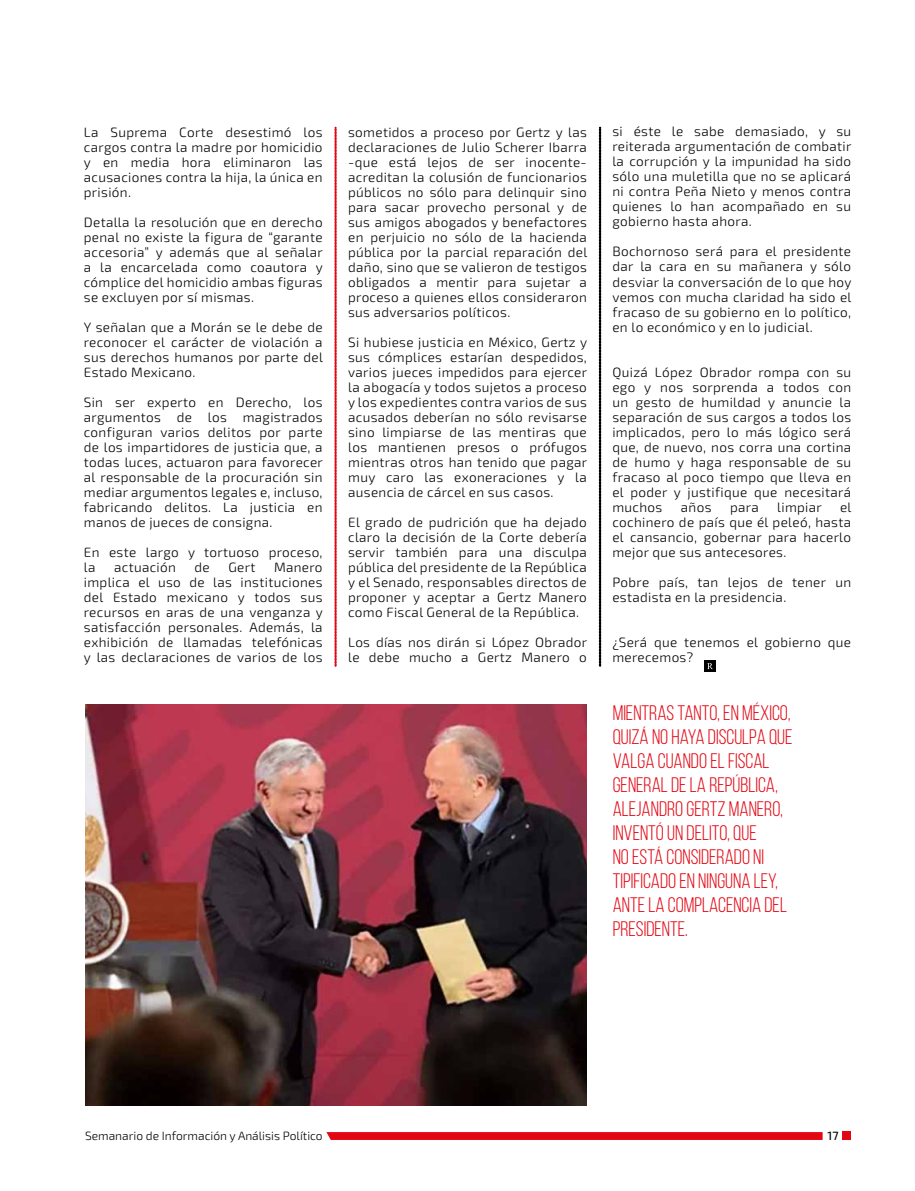
<style>
.page{position:relative;width:915px;height:1191px;background:#fff}
.page>*{position:absolute;margin:0;border:0;box-sizing:border-box;transform-origin:0 0}
.t1{font:21px/24px "Bebas Neue";color:#e30613}
.t2{font:300 13.5px/15px "Exo 2";letter-spacing:.025em;color:#000;text-align:justify}
.t3{font:300 12px "Exo 2";color:#000}
.t4{font:500 12px "Exo 2";color:#000}
</style>
<div class="page">
<div style="left:842px;top:1131px;width:8px;height:9px;background:#e30613"></div>
<svg style="left:326px;top:1132px;width:496px;height:8px;background:#e30a17"></svg>
<svg style="left:334px;top:127px;width:2px;height:539px"></svg>
<svg style="left:599px;top:127px;width:1px;height:539px"></svg>
<div style="left:704px;top:661px;width:11px;height:11px;background:#000"></div>
<svg style="left:707px;top:663px;width:5px;height:6px"></svg>
<img style="left:85px;top:704px;width:501px;height:402px">
<p class="t2" style="left:84px;top:125px;width:240px">La Suprema Corte desestimó los cargos contra la madre por homicidio y en media hora eliminaron las acusaciones contra la hija, la única en prisión.</p>
<p class="t2" style="left:84px;top:215px;width:240px">Detalla la resolución que en derecho penal no existe la figura de “garante accesoria” y además que al señalar a la encarcelada como coautora y cómplice del homicidio ambas figuras se excluyen por sí mismas.</p>
<p class="t2" style="left:84px;top:320px;width:240px">Y señalan que a Morán se le debe de reconocer el carácter de violación a sus derechos humanos por parte del Estado Mexicano.</p>
<p class="t2" style="left:84px;top:395px;width:240px">Sin ser experto en Derecho, los argumentos de los magistrados configuran varios delitos por parte de los impartidores de justicia que, a todas luces, actuaron para favorecer al responsable de la procuración sin mediar argumentos legales e, incluso, fabricando delitos. La justicia en manos de jueces de consigna.</p>
<p class="t2" style="left:84px;top:545px;width:240px">En este largo y tortuoso proceso, la</p>
<p class="t2" style="left:114px;top:560px;width:63px">actuación</p>
<p class="t2" style="left:194px;top:560px;width:17px">de</p>
<p class="t2" style="left:228px;top:560px;width:28px">Gert</p>
<p class="t2" style="left:84px;top:560px;width:240px;text-indent:190px">Manero implica el uso de las instituciones del Estado mexicano y todos sus recursos en aras de una venganza y satisfacción personales. Además, la exhibición de llamadas telefónicas y las declaraciones de varios de los</p>
<p class="t2" style="left:348px;top:125px;width:240px">sometidos a proceso por Gertz y las declaraciones de Julio Scherer Ibarra -que está lejos de ser inocente&shy;acreditan la colusión de funcionarios públicos no sólo para delinquir sino para sacar provecho personal y de sus amigos abogados y benefactores en perjuicio no sólo de la hacienda pública por la parcial reparación del daño, sino que se valieron de testigos obligados a mentir para sujetar a proceso a quienes ellos consideraron sus adversarios políticos.</p>
<p class="t2" style="left:348px;top:334px;width:240px">Si hubiese justicia en México, Gertz y sus cómplices estarían despedidos, varios jueces impedidos para ejercer la abogacía y todos sujetos a proceso y los expedientes contra varios de sus acusados deberían no sólo revisarse sino limpiarse de las mentiras que los mantienen presos o prófugos mientras otros han tenido que pagar muy caro las exoneraciones y la ausencia de cárcel en sus casos.</p>
<p class="t2" style="left:348px;top:514px;width:240px">El grado de pudrición que ha dejado claro la decisión de la Corte debería servir también para una disculpa pública del presidente de la República y el Senado, responsables directos de proponer y aceptar a Gertz Manero como Fiscal General de la República.</p>
<p class="t2" style="left:348px;top:634px;width:240px">Los días nos dirán si López Obrador le debe mucho a Gertz Manero o</p>
<p class="t2" style="left:612px;top:124px;width:240px">si éste le sabe demasiado, y su reiterada argumentación de combatir la corrupción y la impunidad ha sido sólo una muletilla que no se aplicará ni contra Peña Nieto y menos contra quienes lo han acompañado en su gobierno hasta ahora.</p>
<p class="t2" style="left:612px;top:244px;width:240px">Bochornoso será para el presidente dar la cara en su mañanera y sólo desviar la conversación de lo que hoy vemos con mucha claridad ha sido el fracaso de su gobierno en lo político, en lo económico y en lo judicial.</p>
<p class="t2" style="left:612px;top:364px;width:240px">Quizá López Obrador rompa con su ego y nos sorprenda a todos con un gesto de humildad y anuncie la separación de sus cargos a todos los implicados, pero lo más lógico será que, de nuevo, nos corra una cortina de humo y haga responsable de su fracaso al poco tiempo que lleva en el poder y justifique que necesitará muchos</p>
<p class="t2" style="left:612px;top:499px;width:240px;text-indent:227px">el cochinero de país que él peleó, hasta el cansancio, gobernar para hacerlo mejor que sus antecesores.</p>
<p class="t2" style="left:612px;top:574px;width:240px">Pobre país, tan lejos de tener un estadista en la presidencia.</p>
<p class="t2" style="left:612px;top:634px;width:240px">¿Será que tenemos el gobierno que merecemos?</p>
<p class="t2" style="left:680px;top:499px;width:32px">años</p>
<p class="t2" style="left:729px;top:499px;width:30px">para</p>
<p class="t2" style="left:777px;top:499px;width:46px">limpiar</p>
<h1 class="t1" style="left:612px;top:700px;width:181px">MIENTRAS TANTO, EN MÉXICO,<br>QUIZÁ NO HAYA DISCULPA QUE<br>VALGA CUANDO EL FISCAL<br>GENERAL DE LA REPÚBLICA,<br>ALEJANDRO GERTZ MANERO,<br>INVENTÓ UN DELITO, QUE<br>NO ESTÁ CONSIDERADO NI<br>TIPIFICADO EN NINGUNA LEY,<br>ANTE LA COMPLACENCIA DEL<br>PRESIDENTE.</h1>
<p class="t3" style="left:85px;top:1128px;width:239px">Semanario de Información y Análisis Político</p>
<p class="t4" style="left:827px;top:1128px;width:12px">17</p>
</div>
